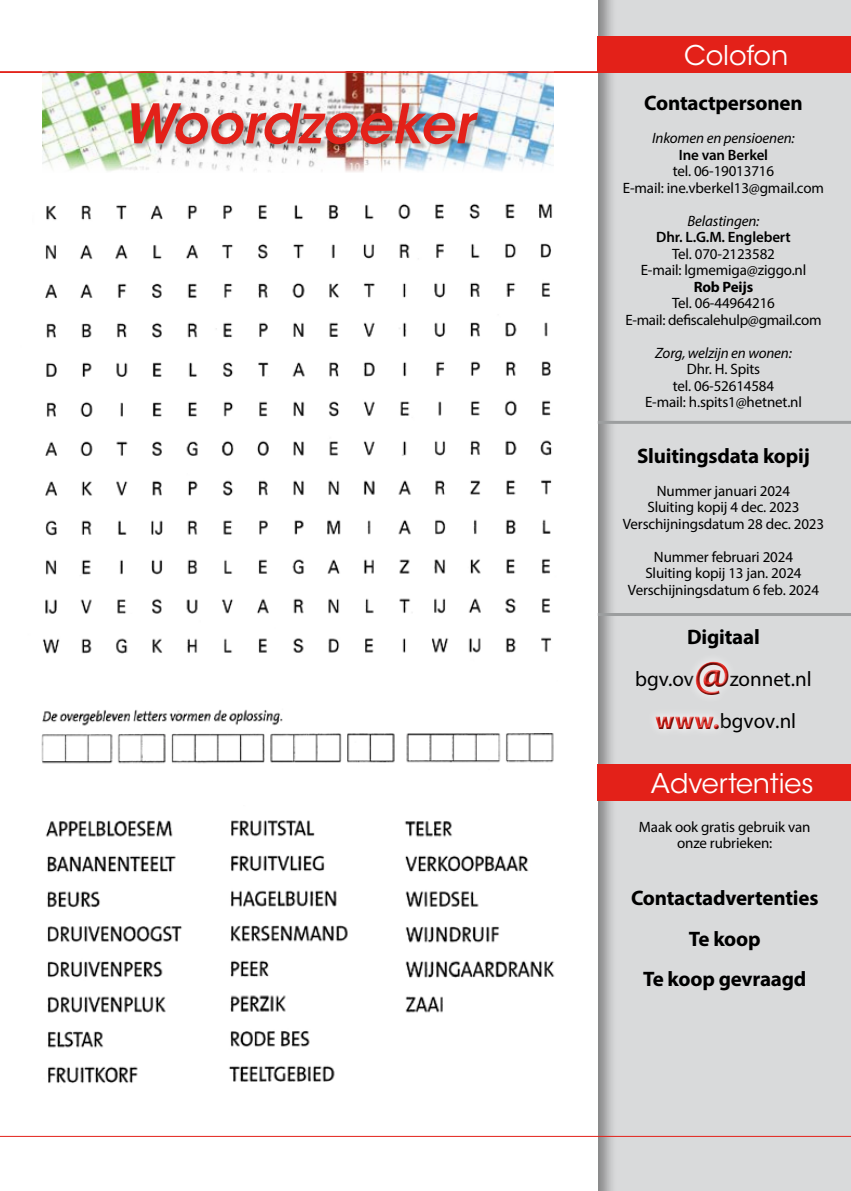
<style>
.page{position:relative;width:851px;height:1191px;background:#fff}
.page>*{position:absolute;margin:0;border:0;box-sizing:border-box;transform-origin:0 0}
.t1{font:italic 600 54px "ITC Avant Garde Std";color:#e32119}
.t2{font:900 48px "Myriad Pro";color:#e32119}
.t3{font:27px "ITC Avant Garde Std";color:#fff}
.t4{font:900 25.5px "Myriad Pro";color:#e32119}
.t5{font:700 21px/40.5px "Myriad Pro";letter-spacing:-.01em;color:#000;text-align:center}
.t6{font:21px/42px "Myriad Pro";color:#000}
.t7{font:15px/16.5px "Myriad Pro";letter-spacing:-.01em;color:#000;text-align:center}
.t8{font:italic 15px "Myriad Pro";letter-spacing:-.01em;color:#000}
.t9{font:600 15px "Myriad Pro";letter-spacing:-.01em;color:#000}
.t10{font:700 15px "Myriad Pro";letter-spacing:-.01em;color:#000}
</style>
<div class="page">
<div style="left:597px;top:0;width:253px;height:1191px;background:#000;opacity:.4"></div>
<hr style="left:0;top:1136px;width:850px;height:1px;background:#e32119">
<img style="left:43px;top:73px;width:510px;height:99px">
<div style="left:130px;top:103px;width:354px;height:48px;background:#000;opacity:.25"></div>
<hr style="left:0;top:71px;width:850px;height:2px;background:#e32119">
<hr style="left:597px;top:421px;width:253px;height:3px;background:#9c9e9f">
<hr style="left:597px;top:613px;width:253px;height:3px;background:#9c9e9f">
<div style="left:597px;top:37px;width:253px;height:36px;background:#e32119"></div>
<div style="left:684px;top:659px;width:56px;height:43px;background:#000;opacity:.75"></div>
<div style="left:650px;top:709px;width:81px;height:27px;background:#000;opacity:.75"></div>
<div style="left:597px;top:764px;width:253px;height:36px;background:#e32119"></div>
<img style="left:41px;top:709px;width:513px;height:55px">
<img style="left:42px;top:203px;width:510px;height:451px">
<img style="left:45px;top:820px;width:137px;height:263px">
<img style="left:229px;top:820px;width:119px;height:262px">
<img style="left:404px;top:821px;width:151px;height:192px">
<h1 class="t1" style="left:123px;top:89px;width:351px">Woordzoeker</h1>
<h3 class="t3" style="left:684px;top:39px;width:106px">Colofon</h3>
<h3 class="t5" style="left:644px;top:82px;width:160px">Contactpersonen</h3>
<p class="t8" style="left:652px;top:129px;width:144px">Inkomen en pensioenen:</p>
<p class="t9" style="left:678px;top:145px;width:91px">Ine van Berkel</p>
<p class="t7" style="left:622px;top:163px;width:203px">tel. 06-19013716<br>E-mail: ine.vberkel13@gmail.com</p>
<p class="t8" style="left:687px;top:211px;width:73px">Belastingen:</p>
<p class="t9" style="left:656px;top:228px;width:136px">Dhr. L.G.M. Englebert</p>
<p class="t7" style="left:640px;top:245px;width:167px">Tel. 070-2123582<br>E-mail: lgmemiga@ziggo.nl</p>
<p class="t10" style="left:693px;top:277px;width:61px">Rob Peijs</p>
<p class="t7" style="left:625px;top:295px;width:198px">Tel. 06-44964216<br>E-mail: defiscalehulp@gmail.com</p>
<p class="t8" style="left:655px;top:343px;width:138px">Zorg, welzijn en wonen:</p>
<p class="t7" style="left:645px;top:361px;width:158px">Dhr. H. Spits<br>tel. 06-52614584<br>E-mail: h.spits1@hetnet.nl</p>
<h3 class="t5" style="left:637px;top:435px;width:174px">Sluitingsdata kopij</h3>
<p class="t7" style="left:622px;top:482px;width:203px">Nummer januari 2024<br>Sluiting kopij 4 dec. 2023<br>Verschijningsdatum 28 dec. 2023</p>
<p class="t7" style="left:628px;top:548px;width:192px">Nummer februari 2024<br>Sluiting kopij 13 jan. 2024<br>Verschijningsdatum 6 feb. 2024</p>
<h3 class="t5" style="left:687px;top:616px;width:74px">Digitaal</h3>
<h3 class="t6" style="left:635px;top:658px;width:60px">bgv.ov</h3>
<h3 class="t6" style="left:719px;top:658px;width:93px;text-indent:10px">zonnet.nl bgvov.nl</h3>
<h2 class="t2" style="left:693px;top:642px;width:39px">@</h2>
<h3 class="t4" style="left:655px;top:703px;width:66px">www.</h3>
<h3 class="t3" style="left:650px;top:766px;width:164px">Advertenties</h3>
<p class="t7" style="left:638px;top:818px;width:173px">Maak ook gratis gebruik van onze rubrieken:</p>
<h3 class="t5" style="left:631px;top:877px;width:189px">Contactadvertenties<br>Te koop<br>Te koop gevraagd</h3>
</div>
